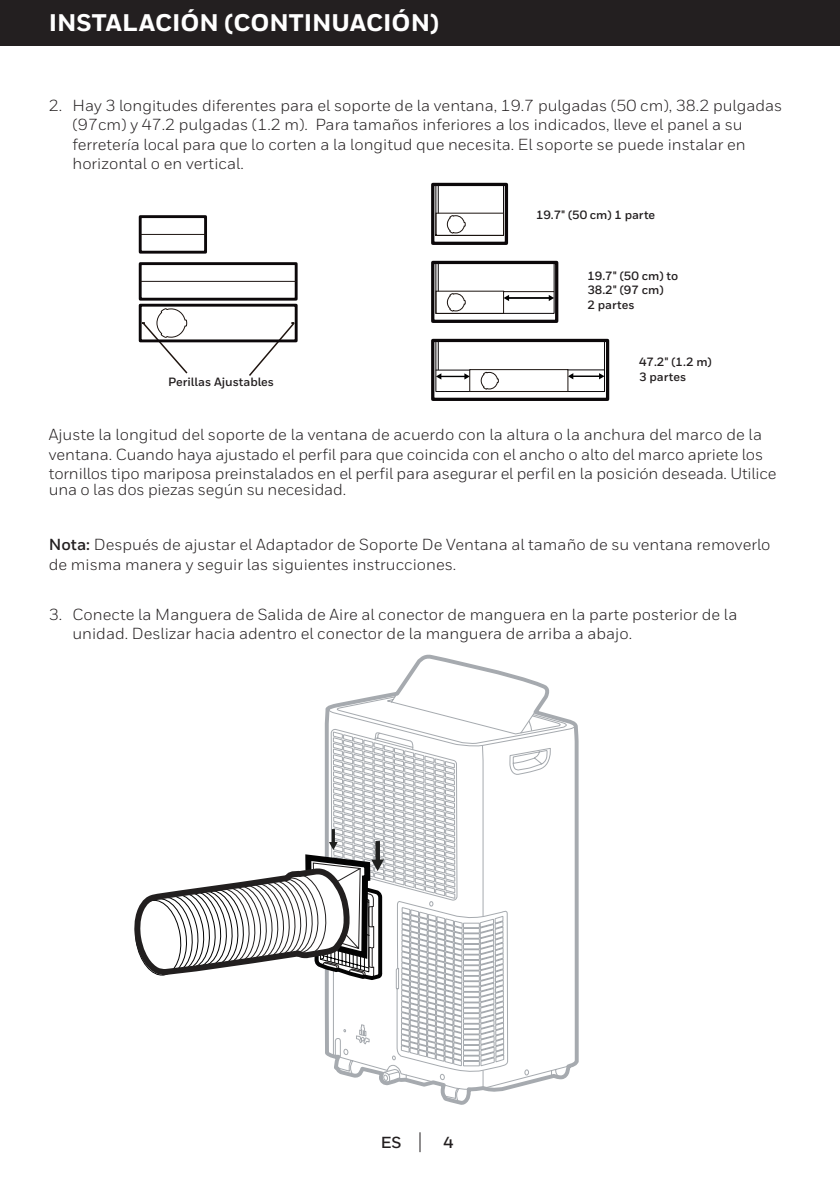
<style>
.page{position:relative;width:840px;height:1191px;background:#fff}
.page>*{position:absolute;margin:0;border:0;box-sizing:border-box;transform-origin:0 0}
.t1{font:800 24px "Honeywell Sans";color:#fff}
.t2{font:16px/19.2px "Honeywell Sans";color:#231f20}
.t3{font:700 16px "Honeywell Sans";color:#231f20}
.t4{font:700 12px/14.4px "Honeywell Sans";color:#231f20}
.s1{font-weight:700}
</style>
<div class="page">
<svg style="left:419px;top:1132px;width:1px;height:20px"></svg>
<div style="left:139px;top:262px;width:158px;height:39px;border:3px solid #0c080a"></div>
<hr style="left:140px;top:281px;width:156px;height:1px;background:#1c1410">
<div style="left:139px;top:215px;width:68px;height:39px;border:3px solid #0c080a"></div>
<hr style="left:140px;top:234px;width:65px;height:1px;background:#1c1410">
<svg style="left:139px;top:303px;width:158px;height:73px"></svg>
<div style="left:0;top:0;width:839px;height:45px;background:#231f20"></div>
<svg style="left:324px;top:654px;width:254px;height:450px"></svg>
<svg style="left:332px;top:881px;width:239px;height:220px"></svg>
<svg style="left:524px;top:1069px;width:4px;height:6px"></svg>
<svg style="left:134px;top:732px;width:369px;height:348px"></svg>
<div style="left:431px;top:339px;width:178px;height:62px;border:3px solid #0c080a"></div>
<div style="left:431px;top:261px;width:127px;height:62px;border:3px solid #0c080a"></div>
<div style="left:431px;top:183px;width:77px;height:62px;border:3px solid #0c080a"></div>
<svg style="left:435px;top:184px;width:169px;height:208px"></svg>
<hr style="left:435px;top:370px;width:34px;height:1px;background:#0c080a">
<hr style="left:567px;top:369px;width:37px;height:1px;background:#0c080a">
<h1 class="t1" style="left:49px;top:8px;width:391px">INSTALACIÓN (CONTINUACIÓN)</h1>
<p class="t2" style="left:72px;top:96px;width:711px;text-indent:-24px">2. Hay 3 longitudes diferentes para el soporte de la ventana, 19.7 pulgadas (50 cm), 38.2 pulgadas (97cm) y 47.2 pulgadas (1.2 m). Para tamaños inferiores a los indicados, lleve el panel a su ferretería local para que lo corten a la longitud que necesita. El soporte se puede instalar en horizontal o en vertical.</p>
<p class="t4" style="left:535px;top:208px;width:121px">19.7" (50 cm) 1 parte</p>
<p class="t4" style="left:168px;top:375px;width:107px">Perillas Ajustables</p>
<p class="t4" style="left:587px;top:269px;width:92px">19.7" (50 cm) to<br>38.2" (97 cm)<br>2 partes</p>
<p class="t4" style="left:638px;top:355px;width:74px">47.2" (1.2 m)<br>3 partes</p>
<p class="t2" style="left:49px;top:425px;width:729px">Ajuste la longitud del soporte de la ventana de acuerdo con la altura o la anchura del marco de la ventana. Cuando haya ajustado el perfil para que coincida con el ancho o alto del marco apriete los tornillos tipo mariposa preinstalados en el perfil para asegurar el perfil en la posición deseada. Utilice</p>
<p class="t2" style="left:49px;top:480px;width:298px">una o las dos piezas según su necesidad.</p>
<p class="t2" style="left:49px;top:534px;width:722px;line-height:20px"><span class="s1">Nota:</span> Después de ajustar el Adaptador de Soporte De Ventana al tamaño de su ventana removerlo de misma manera y seguir las siguientes instrucciones.</p>
<p class="t2" style="left:72px;top:604px;width:666px;text-indent:-24px">3. Conecte la Manguera de Salida de Aire al conector de manguera en la parte posterior de la unidad. Deslizar hacia adentro el conector de la manguera de arriba a abajo.</p>
<p class="t3" style="left:380px;top:1132px;width:22px">ES</p>
<p class="t3" style="left:443px;top:1132px;width:11px">4</p>
</div>
